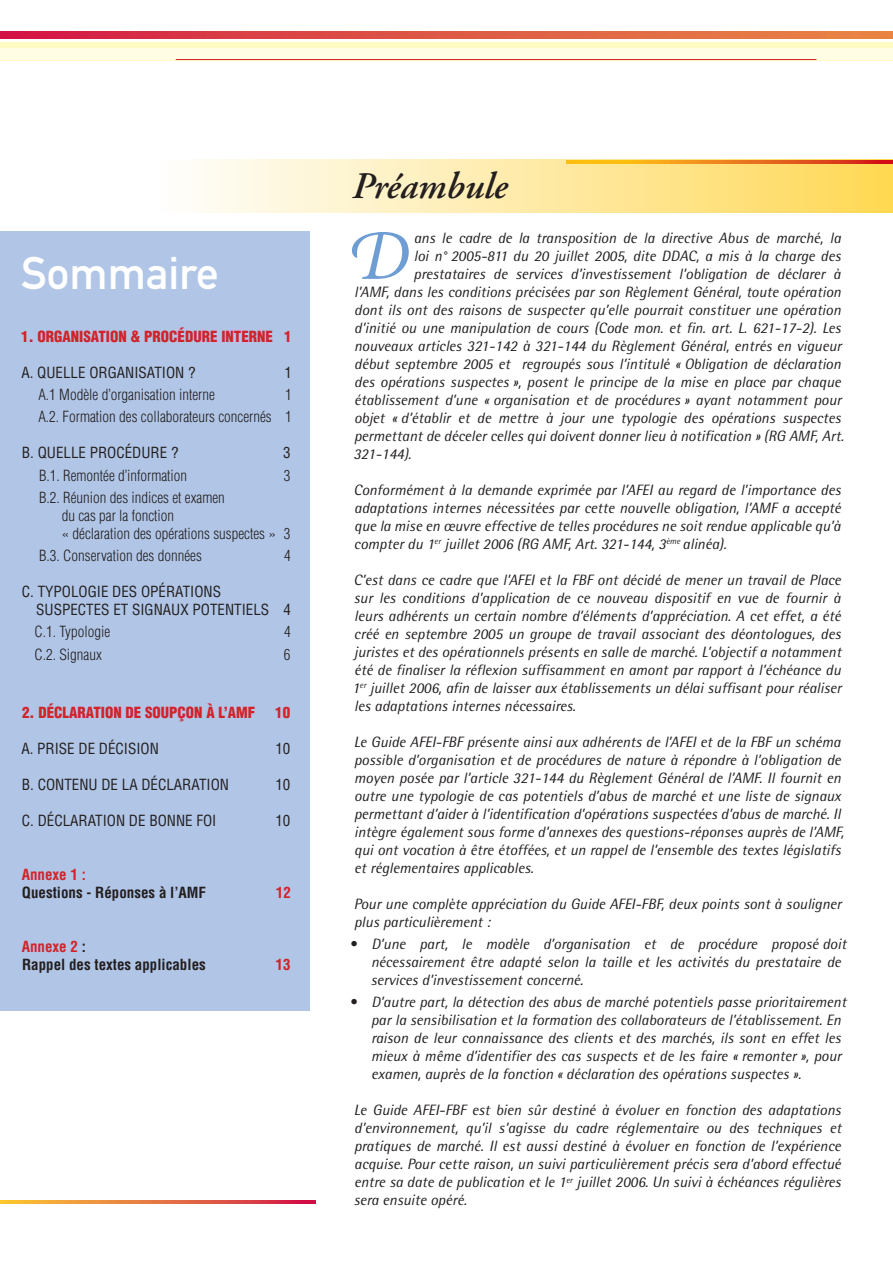
<style>
.page{position:relative;width:893px;height:1263px;background:#fff}
.page>*{position:absolute;margin:0;border:0;box-sizing:border-box;transform-origin:0 0}
.t1{font:italic 70.5px "Minion Pro";color:#6d9dd3}
.t2{font:45px "DIN Mittelschrift";color:#fff}
.t3{font:italic 600 37.5px "Adobe Garamond Pro";color:#231f20}
.t4{font:italic 15px/18px "Rotis Semi Sans";color:#231f20}
.t5{font:300 condensed 15px/18px "Helvetica";color:#231f20;text-align:right}
.t6{font:condensed 15px/18px "Helvetica";color:#231f20}
.t7{font:900 condensed 15px "Helvetica";color:#d1232a}
.t8{font:700 condensed 15px/18px "Helvetica";color:#231f20}
.t9{font:700 condensed 15px "Helvetica";color:#d1232a}
.s1{color:#d1232a}
</style>
<div class="page">
<div style="left:133px;top:159px;width:760px;height:54px;background:linear-gradient(to right,#feffff,#ffd855)"></div>
<div style="left:0;top:231px;width:309px;height:780px;background:#b1c6e6"></div>
<svg style="left:0;top:43px;width:893px;height:18px;background:#fefcd8"></svg>
<svg style="left:0;top:32px;width:893px;height:6px;background:#dd5445"></svg>
<hr style="left:176px;top:59px;width:640px;height:1px;background:#d1232a">
<svg style="left:567px;top:160px;width:326px;height:4px"></svg>
<svg style="left:0;top:1200px;width:315px;height:3px"></svg>
<h2 class="t2" style="left:21px;top:247px;width:199px">Sommaire</h2>
<p class="t7" style="left:21px;top:327px;width:272px">1. ORGANISATION &amp; PROCéDURE INTERNE 1</p>
<p class="t6" style="left:21px;top:363px;width:176px">A. QUELLE ORGANISATION ?</p>
<p class="t6" style="left:285px;top:363px;width:9px">1</p>
<p class="t5" style="left:38px;top:386px;width:178px">A.1 Modèle d’organisation interne</p>
<p class="t5" style="left:38px;top:384px;width:255px;line-height:22.2px">1<br>A.2. Formation des collaborateurs concernés 1</p>
<p class="t6" style="left:22px;top:444px;width:158px">B. QUELLE PROCéDURE ?</p>
<p class="t6" style="left:283px;top:444px;width:9px">3</p>
<p class="t5" style="left:39px;top:466px;width:150px">B.1. Remontée d’information</p>
<p class="t5" style="left:284px;top:466px;width:8px">3</p>
<p class="t5" style="left:62px;top:488px;width:230px;text-align:left;text-indent:-23px">B.2. Réunion des indices et examen<br>du cas par la fonction<br>« déclaration des opérations suspectes » 3</p>
<p class="t5" style="left:39px;top:547px;width:164px">B.3. Conservation des données</p>
<p class="t5" style="left:284px;top:547px;width:8px">4</p>
<p class="t6" style="left:36px;top:583px;width:256px;text-indent:-14px">C. TYPOLOGIE DES OPéRATIONS<br>SUSPECTES ET SIGNAUX POTENTIELS 4</p>
<p class="t5" style="left:34px;top:623px;width:77px">C.1. Typologie</p>
<p class="t5" style="left:284px;top:623px;width:8px">4</p>
<p class="t5" style="left:34px;top:645px;width:69px">C.2. Signaux</p>
<p class="t5" style="left:284px;top:645px;width:8px">6</p>
<p class="t7" style="left:22px;top:703px;width:235px">2. DéCLARATION DE SOUPÇON à L’AMF</p>
<p class="t7" style="left:275px;top:703px;width:16px">10</p>
<p class="t6" style="left:21px;top:739px;width:139px">A. PRISE DE DéCISION</p>
<p class="t6" style="left:275px;top:739px;width:16px">10</p>
<p class="t6" style="left:22px;top:775px;width:209px">B. CONTENU DE LA DéCLARATION</p>
<p class="t6" style="left:275px;top:775px;width:16px">10</p>
<p class="t6" style="left:22px;top:811px;width:196px">C. DéCLARATION DE BONNE FOI</p>
<p class="t6" style="left:275px;top:811px;width:16px">10</p>
<p class="t9" style="left:22px;top:865px;width:66px">Annexe 1 :</p>
<p class="t8" style="left:22px;top:883px;width:186px">Questions - Réponses à l’AMF</p>
<p class="t9" style="left:276px;top:883px;width:16px">12</p>
<p class="t8" style="left:22px;top:937px;width:186px"><span class="s1">Annexe 2</span> :<br>Rappel des textes applicables</p>
<p class="t9" style="left:276px;top:955px;width:16px">13</p>
<h3 class="t3" style="left:352px;top:165px;width:157px">Préambule</h3>
<h1 class="t1" style="left:346px;top:208px;width:65px">D</h1>
<p class="t4" style="left:414px;top:229px;width:429px">ans le cadre de la transposition de la directive Abus de marché, la</p>
<p class="t4" style="left:414px;top:247px;width:429px">loi n° 2005-811 du 20 juillet 2005, dite DDAC, a mis à la charge des</p>
<p class="t4" style="left:414px;top:265px;width:429px">prestataires de services d’investissement l’obligation de déclarer à</p>
<p class="t4" style="left:354px;top:283px;width:488px">l’AMF, dans les conditions précisées par son Règlement Général, toute opération</p>
<p class="t4" style="left:354px;top:301px;width:488px">dont ils ont des raisons de suspecter qu’elle pourrait constituer une opération</p>
<p class="t4" style="left:354px;top:319px;width:488px">d’initié ou une manipulation de cours (Code mon. et fin. art. L. 621-17-2). Les</p>
<p class="t4" style="left:354px;top:337px;width:489px">nouveaux articles 321-142 à 321-144 du Règlement Général, entrés en vigueur</p>
<p class="t4" style="left:354px;top:355px;width:488px">début septembre 2005 et regroupés sous l’intitulé « Obligation de déclaration</p>
<p class="t4" style="left:354px;top:373px;width:488px">des opérations suspectes », posent le principe de la mise en place par chaque</p>
<p class="t4" style="left:354px;top:391px;width:489px">établissement d’une « organisation et de procédures » ayant notamment pour</p>
<p class="t4" style="left:354px;top:409px;width:488px">objet « d’établir et de mettre à jour une typologie des opérations suspectes</p>
<p class="t4" style="left:354px;top:427px;width:491px">permettant de déceler celles qui doivent donner lieu à notification » (RG AMF, Art.</p>
<p class="t4" style="left:353px;top:445px;width:59px">321-144).</p>
<p class="t4" style="left:354px;top:481px;width:489px;text-align:justify">Conformément à la demande exprimée par l’AFEI au regard de l’importance des adaptations internes nécessitées par cette nouvelle obligation, l’AMF a accepté que la mise en œuvre effective de telles procédures ne soit rendue applicable qu’à compter du 1<sup>er</sup> juillet 2006 (RG AMF, Art. 321-144, 3<sup>ème</sup> alinéa).</p>
<p class="t4" style="left:352px;top:571px;width:491px;text-align:justify">C’est dans ce cadre que l’AFEI et la FBF ont décidé de mener un travail de Place sur les conditions d’application de ce nouveau dispositif en vue de fournir à leurs adhérents un certain nombre d’éléments d’appréciation. A cet effet, a été créé en septembre 2005 un groupe de travail associant des déontologues, des juristes et des opérationnels présents en salle de marché. L’objectif a notamment été de finaliser la réflexion suffisamment en amont par rapport à l’échéance du 1<sup>er</sup> juillet 2006, afin de laisser aux établissements un délai suffisant pour réaliser les adaptations internes nécessaires.</p>
<p class="t4" style="left:354px;top:733px;width:492px">Le Guide AFEI-FBF présente ainsi aux adhérents de l’AFEI et de la FBF un schéma possible d’organisation et de procédures de nature à répondre à l’obligation de moyen posée par l’article 321-144 du Règlement Général de l’AMF. Il fournit en outre une typologie de cas potentiels d’abus de marché et une liste de signaux permettant d’aider à l’identification d’opérations suspectées d’abus de marché. Il intègre également sous forme d’annexes des questions-réponses auprès de l’AMF, qui ont vocation à être étoffées, et un rappel de l’ensemble des textes législatifs et réglementaires applicables.</p>
<p class="t4" style="left:354px;top:895px;width:489px">Pour une complète appréciation du Guide AFEI-FBF, deux points sont à souligner plus particulièrement :</p>
<p class="t4" style="left:371px;top:935px;width:477px;text-indent:-21px">• D’une part, le modèle d’organisation et de procédure proposé doit nécessairement être adapté selon la taille et les activités du prestataire de services d’investissement concerné.</p>
<p class="t4" style="left:371px;top:993px;width:477px;text-indent:-22px">• D’autre part, la détection des abus de marché potentiels passe prioritairement par la sensibilisation et la formation des collaborateurs de l’établissement. En raison de leur connaissance des clients et des marchés, ils sont en effet les mieux à même d’identifier des cas suspects et de les faire « remonter », pour examen, auprès de la fonction « déclaration des opérations suspectes ».</p>
<p class="t4" style="left:354px;top:1101px;width:489px;text-align:justify">Le Guide AFEI-FBF est bien sûr destiné à évoluer en fonction des adaptations d’environnement, qu’il s’agisse du cadre réglementaire ou des techniques et pratiques de marché. Il est aussi destiné à évoluer en fonction de l’expérience acquise. Pour cette raison, un suivi particulièrement précis sera d’abord effectué entre sa date de publication et le 1<sup>er</sup> juillet 2006. Un suivi à échéances régulières sera ensuite opéré.</p>
</div>
